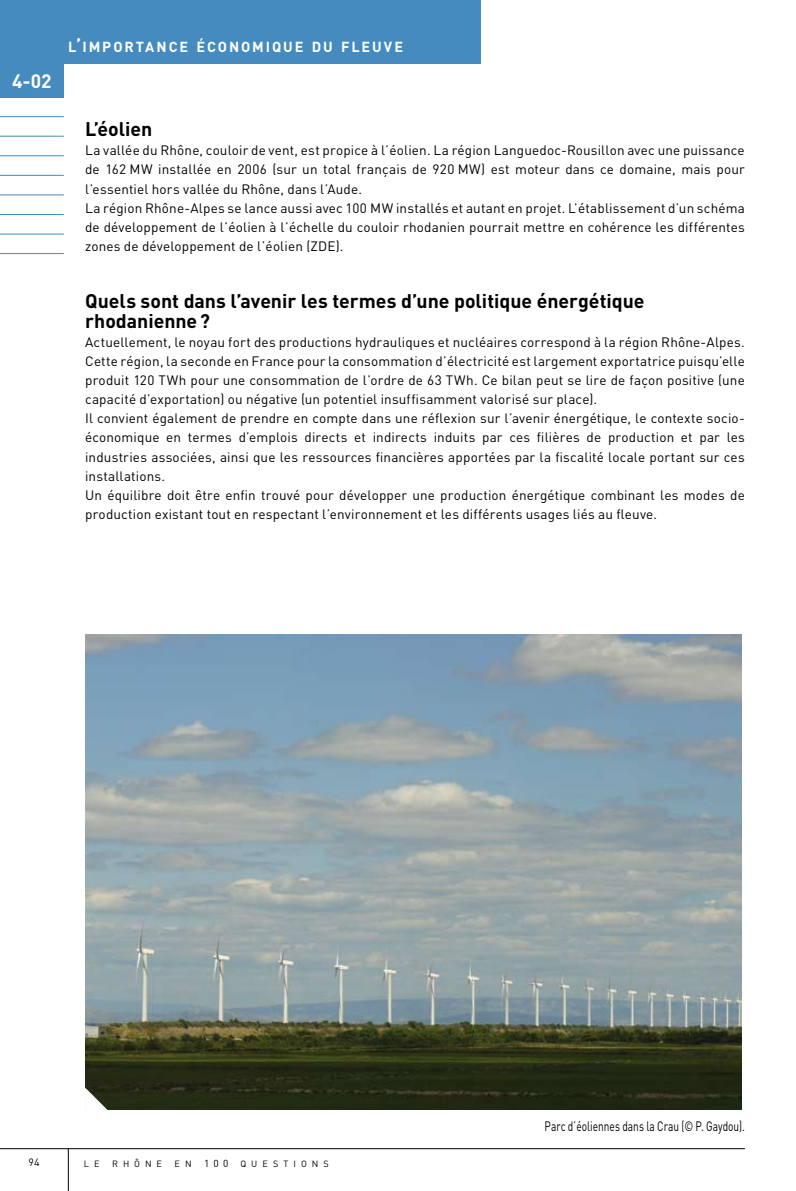
<style>
.page{position:relative;width:796px;height:1191px;background:#fff}
.page>*{position:absolute;margin:0;border:0;box-sizing:border-box;transform-origin:0 0}
.t1{font:700 19.5px/19.2px "DIN";letter-spacing:-.005em;color:#000}
.t2{font:700 19.2px "DIN";color:#fff}
.t3{font:700 14.4px "DIN";letter-spacing:.13em;color:#fff}
.t4{font:13.5px/19.2px "DIN";letter-spacing:.01em;color:#000}
.t5{font:13.5px "DIN";letter-spacing:.01em;color:#000;scale:.75 1}
.t6{font:10.5px "DIN";color:#000}
.t7{font:9px "DIN";letter-spacing:.555em;color:#000}
.s1{font-size:19.2px}
.s2{font-size:10.2px}
</style>
<div class="page">
<hr style="left:68px;top:1148px;width:1px;height:43px;background:#000">
<hr style="left:0;top:1148px;width:744px;height:1px;background:#000">
<div style="left:0;top:0;width:480px;height:64px;background:#458bbe"></div>
<div style="left:0;top:0;width:64px;height:98px;background:#458bbe"></div>
<hr style="left:0;top:116px;width:64px;height:1px;background:#458bbe">
<hr style="left:0;top:136px;width:64px;height:1px;background:#458bbe">
<hr style="left:0;top:155px;width:64px;height:1px;background:#458bbe">
<hr style="left:0;top:175px;width:64px;height:1px;background:#458bbe">
<hr style="left:0;top:194px;width:64px;height:1px;background:#458bbe">
<hr style="left:0;top:214px;width:64px;height:1px;background:#458bbe">
<hr style="left:0;top:234px;width:64px;height:1px;background:#458bbe">
<hr style="left:0;top:253px;width:64px;height:1px;background:#458bbe">
<img style="left:85px;top:635px;width:656px;height:474px">
<svg style="left:85px;top:1087px;width:25px;height:23px"></svg>
<h2 class="t2" style="left:12px;top:68px;width:41px">4-02</h2>
<p class="t3" style="left:68px;top:37px;width:336px">L<span class="s1">’</span>IMPORTANCE ÉCONOMIQUE DU FLEUVE</p>
<h1 class="t1" style="left:85px;top:119px;width:69px">L’éolien</h1>
<p class="t4" style="left:85px;top:140px;width:661px">La vallée du Rhône, couloir de vent, est propice à l’éolien. La région Languedoc-Rousillon avec une puissance de 162 MW installée en 2006 (sur un total français de 920 MW) est moteur dans ce domaine, mais pour l’essentiel hors vallée du Rhône, dans l’Aude.<br>La région Rhône-Alpes se lance aussi avec 100 MW installés et autant en projet. L’établissement d’un schéma de développement de l’éolien à l’échelle du couloir rhodanien pourrait mettre en cohérence les différentes zones de développement de l’éolien (ZDE).</p>
<h1 class="t1" style="left:85px;top:291px;width:560px">Quels sont dans l’avenir les termes d’une politique énergétique rhodanienne?</h1>
<p class="t4" style="left:85px;top:332px;width:661px">Actuellement, le noyau fort des productions hydrauliques et nucléaires correspond à la région Rhône-Alpes.<br>Cette région, la seconde en France pour la consommation d’électricité est largement exportatrice puisqu’elle produit 120 TWh pour une consommation de l’ordre de 63 TWh. Ce bilan peut se lire de façon positive (une capacité d’exportation) ou négative (un potentiel insuffisamment valorisé sur place).<br>Il convient également de prendre en compte dans une réflexion sur l’avenir énergétique, le contexte socio&shy;économique en termes d’emplois directs et indirects induits par ces filières de production et par les industries associées, ainsi que les ressources financières apportées par la fiscalité locale portant sur ces installations.<br>Un équilibre doit être enfin trouvé pour développer une production énergétique combinant les modes de production existant tout en respectant l’environnement et les différents usages liés au fleuve.</p>
<p class="t5" style="left:544px;top:1117px;width:268px">Parc d’éoliennes dans la Crau (© P. Gaydou).</p>
<p class="t6" style="left:29px;top:1155px;width:12px">94</p>
<p class="t7" style="left:84px;top:1158px;width:17px">L E</p>
<p class="t7" style="left:112px;top:1158px;width:51px">RHÔNE</p>
<p class="t7" style="left:174px;top:1158px;width:156px">EN <span class="s2">100</span> QUESTIONS</p>
</div>
